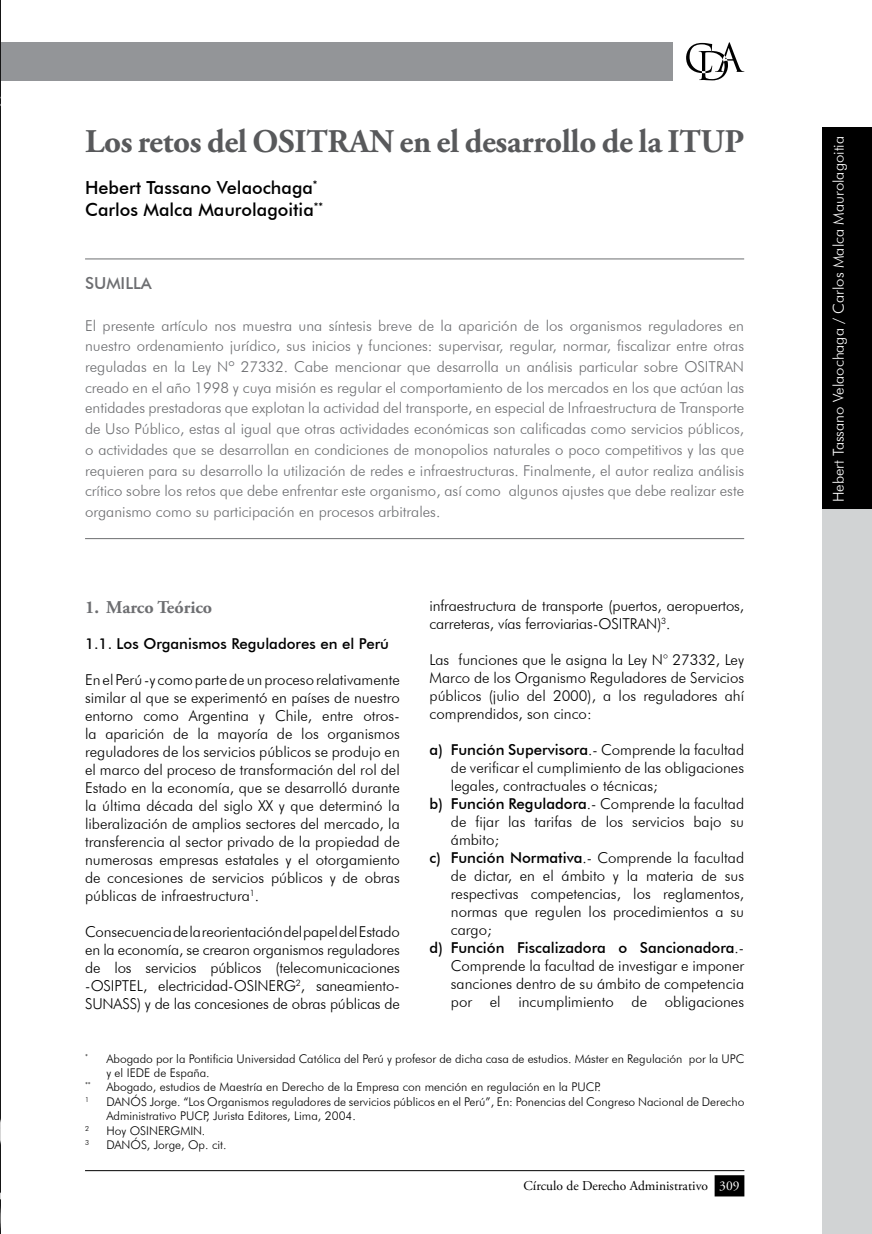
<style>
.page{position:relative;width:872px;height:1234px;background:#fff}
.page>*{position:absolute;margin:0;border:0;box-sizing:border-box;transform-origin:0 0}
.t1{font:700 33px "Adobe Garamond Pro";letter-spacing:-.01em;color:#58595b}
.t2{font:500 18px/21.6px "Futura BT";color:#000}
.t3{font:700 18px "Adobe Garamond Pro";color:#6d6e71}
.t4{font:500 16.5px "Futura BT";color:#6d6e71}
.t5{font:300 15px/18px "Futura BT";color:#000;text-align:justify}
.t6{font:300 15px/20.7px "Futura BT";color:#6d6e71;text-align:justify}
.t7{font:500 15px "Futura BT";color:#000}
.t8{font:300 15px "Futura BT";color:#fff}
.t9{font:13.5px "Adobe Garamond Pro";color:#000}
.t10{font:300 12px/14.4px "Futura BT";color:#000}
.t11{font:300 7.05px "Futura BT";color:#000}
.s1{font-weight:500}
.s2{font-weight:300}
.s3{color:#fff}
</style>
<div class="page">
<div style="left:822px;top:211px;width:50px;height:1022px;background:#d1d3d4"></div>
<div style="left:822px;top:128px;width:50px;height:381px;background:#000"></div>
<svg style="left:686px;top:42px;width:58px;height:38px"></svg>
<hr style="left:85px;top:1169px;width:659px;height:1px;background:#000">
<div style="left:715px;top:1175px;width:28px;height:20px;background:#000"></div>
<div style="left:714px;top:1174px;width:30px;height:22px;border:2px solid #000"></div>
<div style="left:0;top:43px;width:673px;height:38px;background:#939598"></div>
<hr style="left:85px;top:258px;width:659px;height:1px;background:#6d6e71">
<hr style="left:85px;top:538px;width:659px;height:1px;background:#6d6e71">
<img style="left:0;top:0;width:1px;height:1233px">
<h1 class="t1" style="left:85px;top:122px;width:660px">Los retos del OSITRAN en el desarrollo de la ITUP</h1>
<p class="t2" style="left:85px;top:176px;width:239px">Hebert Tassano Velaochaga<sup>*<br></sup>Carlos Malca Maurolagoitia<sup>**</sup></p>
<p class="t4" style="left:85px;top:273px;width:20px">Sumilla</p>
<p class="t6" style="left:85px;top:314px;width:660px">E l presente artículo nos muestra una síntesis breve de la aparición de los organismos reguladores en nuestro ordenamiento jurídico, sus inicios y funciones: supervisar, regular, normar, fiscalizar entre otras reguladas en la Ley Nº 27332. Cabe mencionar que desarrolla un análisis particular sobre OSITRAN creado en el año 1998 y cuya misión es regular el comportamiento de los mercados en los que actúan las entidades prestadoras que explotan la actividad del transporte, en especial de I nfraestructura de Transporte de Uso Público, estas al igual que otras actividades económicas son calificadas como servicios públicos, o actividades que se desarrollan en condiciones de monopolios naturales o poco competitivos y las que requieren para su desarrollo la utilización de redes e infraestructuras. Finalmente, el autor realiza análisis crítico sobre los retos que debe enfrentar este organismo, así como algunos ajustes que debe realizar este organismo como su participación en procesos arbitrales.</p>
<p class="t3" style="left:85px;top:596px;width:129px">1. Marco Teórico</p>
<p class="t7" style="left:85px;top:634px;width:305px">1.1. Los Organismos Reguladores en el Perú</p>
<p class="t5" style="left:85px;top:670px;width:316px">E n el Perú -y como parte de un proceso relativamente similar al que se experimentó en países de nuestro entorno como Argentina y Chile, entre otros&shy;la aparición de la mayoría de los organismos reguladores de los servicios públicos se produjo en el marco del proceso de transformación del rol del Estado en la economía, que se desarrolló durante la última década del siglo XX y que determinó la liberalización de amplios sectores del mercado, la transferencia al sector privado de la propiedad de numerosas empresas estatales y el otorgamiento de concesiones de servicios públicos y de obras públicas de infraestructura<sup>1</sup>.</p>
<p class="t5" style="left:85px;top:922px;width:316px">Consecuencia de la reorientación del papel del Estado en la economía, se crearon organismos reguladores de los servicios públicos (telecomunicaciones -OSI PTE L, electricidad-OSI NE RG<sup>2</sup>, saneamiento-SUNASS) y de las concesiones de obras públicas de</p>
<p class="t5" style="left:429px;top:596px;width:316px">infraestructura de transporte (puertos, aeropuertos, carreteras, vías ferroviarias-OSITRAN)<sup>3</sup>.</p>
<p class="t5" style="left:429px;top:650px;width:316px">Las funciones que le asigna la Ley N° 27332, Ley Marco de los Organismo Reguladores de Servicios públicos (julio del 2000), a los reguladores ahí comprendidos, son cinco:</p>
<p class="t5" style="left:429px;top:740px;width:316px"><span class="s1">a) Función Supervisora</span>.- Comprende la facultad</p>
<p class="t5" style="left:451px;top:758px;width:295px">de verificar el cumplimiento de las obligaciones</p>
<p class="t5" style="left:451px;top:776px;width:208px">legales, contractuales o técnicas;</p>
<p class="t5" style="left:429px;top:794px;width:316px"><span class="s1">b) Función Reguladora</span>.- Comprende la facultad</p>
<p class="t5" style="left:451px;top:812px;width:295px">de fijar las tarifas de los servicios bajo su</p>
<p class="t5" style="left:451px;top:830px;width:50px">ámbito;</p>
<p class="t5" style="left:429px;top:848px;width:316px"><span class="s1">c) Función Normativa</span>.- Comprende la facultad</p>
<p class="t5" style="left:451px;top:866px;width:295px">de dictar, en el ámbito y la materia de sus</p>
<p class="t5" style="left:451px;top:884px;width:295px">respectivas competencias, los reglamentos,</p>
<p class="t5" style="left:451px;top:902px;width:295px">normas que regulen los procedimientos a su</p>
<p class="t5" style="left:451px;top:920px;width:42px">cargo;</p>
<p class="t7" style="left:429px;top:938px;width:316px">d) Función Fiscalizadora o Sancionadora<span class="s2">.-</span></p>
<p class="t5" style="left:451px;top:956px;width:295px">Comprende la facultad de investigar e imponer</p>
<p class="t5" style="left:451px;top:974px;width:295px">sanciones dentro de su ámbito de competencia</p>
<p class="t5" style="left:451px;top:992px;width:295px">por el incumplimiento de obligaciones</p>
<p class="t10" style="left:106px;top:1050px;width:639px;text-indent:-21px"><sup>*</sup> Abogado por la Pontificia Universidad Católica del Perú y profesor de dicha casa de estudios. Máster en Regulación por la UPC y el IEDE</p>
<p class="t10" style="left:154px;top:1065px;width:57px">de España.</p>
<p class="t11" style="left:85px;top:1080px;width:7px">**</p>
<p class="t10" style="left:106px;top:1079px;width:496px">Abogado, estudios de Maestría en Derecho de la E mpresa con mención en regulación en la PUCP.</p>
<p class="t11" style="left:85px;top:1094px;width:6px">1</p>
<p class="t10" style="left:106px;top:1093px;width:639px">Danós Jorge. “Los Organismos reguladores de servicios públicos en el Perú”, E n: Ponencias del Congreso Nacional de Derecho<br>Administrativo PUCP, Jurista Editores, Lima, 2004.</p>
<p class="t11" style="left:85px;top:1123px;width:6px">2</p>
<p class="t10" style="left:106px;top:1122px;width:100px">Hoy OSI NERGMI N.</p>
<p class="t11" style="left:85px;top:1137px;width:6px">3</p>
<p class="t10" style="left:106px;top:1137px;width:122px">Danós, Jorge, Op. cit.</p>
<p class="t9" style="left:523px;top:1176px;width:217px">Círculo de Derecho Administrativo <span class="s3">309</span></p>
<p class="t8" style="left:829px;top:502px;width:367px;rotate:-90deg">Hebert Tassano Velaochaga / Carlos Malca Maurolagoitia</p>
</div>
